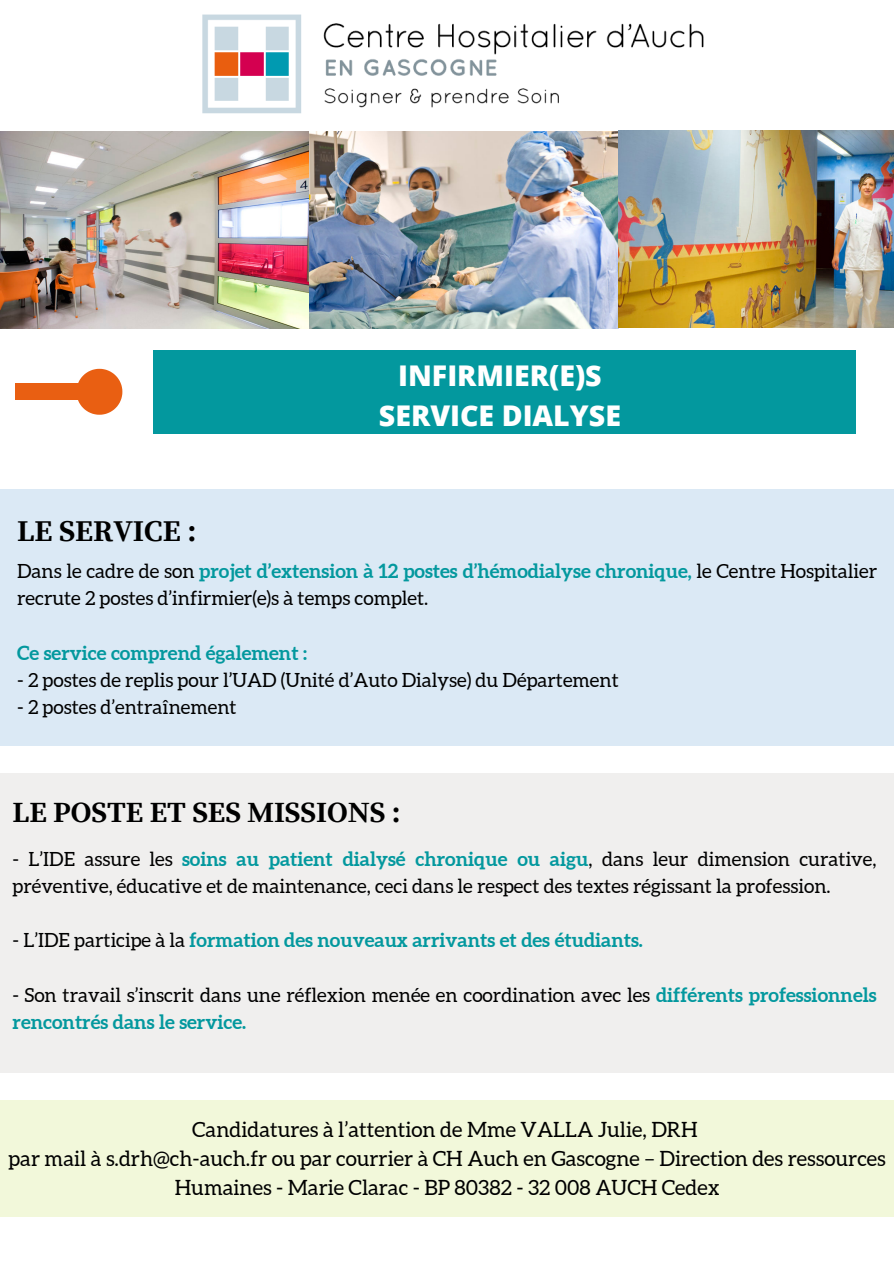
<style>
.page{position:relative;width:894px;height:1264px;background:#fff}
.page>*{position:absolute;margin:0;border:0;box-sizing:border-box;transform-origin:0 0}
.t1{font:700 30px "Source Serif Pro";color:#000}
.t2{font:700 29.1px "Source Serif Pro";color:#000}
.t3{font:800 28.5px "Open Sans";color:#fff}
.t4{font:21px/29.2px "Aleo";color:#000;text-align:center}
.t5{font:19.5px/27px "Aleo";color:#000}
.t6{font:700 19.5px "Aleo";color:#03989e}
.s1{font-weight:700;color:#03989e}
.s2{font-weight:400;color:#000}
</style>
<div class="page">
<img style="left:202px;top:14px;width:531px;height:117px">
<img style="left:0;top:131px;width:893px;height:197px">
<div style="left:15px;top:383px;width:74px;height:17px;background:#e95f12"></div>
<svg style="left:78px;top:369px;width:44px;height:46px"></svg>
<div style="left:153px;top:350px;width:702px;height:83px;background:#03989e"></div>
<div style="left:0;top:489px;width:893px;height:257px;background:#dbe9f5"></div>
<div style="left:0;top:772px;width:893px;height:300px;background:#f0efee"></div>
<div style="left:0;top:1100px;width:893px;height:116px;background:#f2f8da"></div>
<p class="t3" style="left:398px;top:356px;width:205px">INFIRMIER(E)S</p>
<p class="t3" style="left:379px;top:395px;width:243px">SERVICE DIALYSE</p>
<p class="t1" style="left:17px;top:513px;width:181px">LE SERVICE :</p>
<p class="t5" style="left:17px;top:557px;width:861px">Dans le cadre de son <span class="s1">projet d’extension à 12 postes d’hémodialyse chronique,</span> le Centre Hospitalier recrute 2 postes d’infirmier(e)s à temps complet.</p>
<p class="t6" style="left:17px;top:641px;width:291px">Ce service comprend également :</p>
<p class="t5" style="left:17px;top:666px;width:603px">- 2 postes de replis pour l’UAD (Unité d’Auto Dialyse) du Département</p>
<p class="t5" style="left:17px;top:693px;width:221px">- 2 postes d’entraînement</p>
<p class="t2" style="left:12px;top:795px;width:389px">LE POSTE ET SES MISSIONS :</p>
<p class="t5" style="left:12px;top:845px;width:865px">- L’IDE assure les <span class="s1">soins au patient dialysé chronique ou aigu</span>, dans leur dimension curative, préventive, éducative et de maintenance, ceci dans le respect des textes régissant la profession.</p>
<p class="t6" style="left:12px;top:929px;width:631px"><span class="s2">- L’IDE participe à la</span> formation des nouveaux arrivants et des étudiants.</p>
<p class="t5" style="left:12px;top:981px;width:865px">- Son travail s’inscrit dans une réflexion menée en coordination avec les <span class="s1">différents professionnels rencontrés dans le service.</span></p>
<p class="t4" style="left:192px;top:1114px;width:506px">Candidatures à l’attention de Mme VALLA Julie, DRH</p>
<p class="t4" style="left:9px;top:1143px;width:878px">par mail à s.drh@ch-auch.fr ou par courrier à CH Auch en Gascogne – Direction des ressources<br>Humaines - Marie Clarac - BP 80382 - 32 008 AUCH Cedex</p>
</div>
